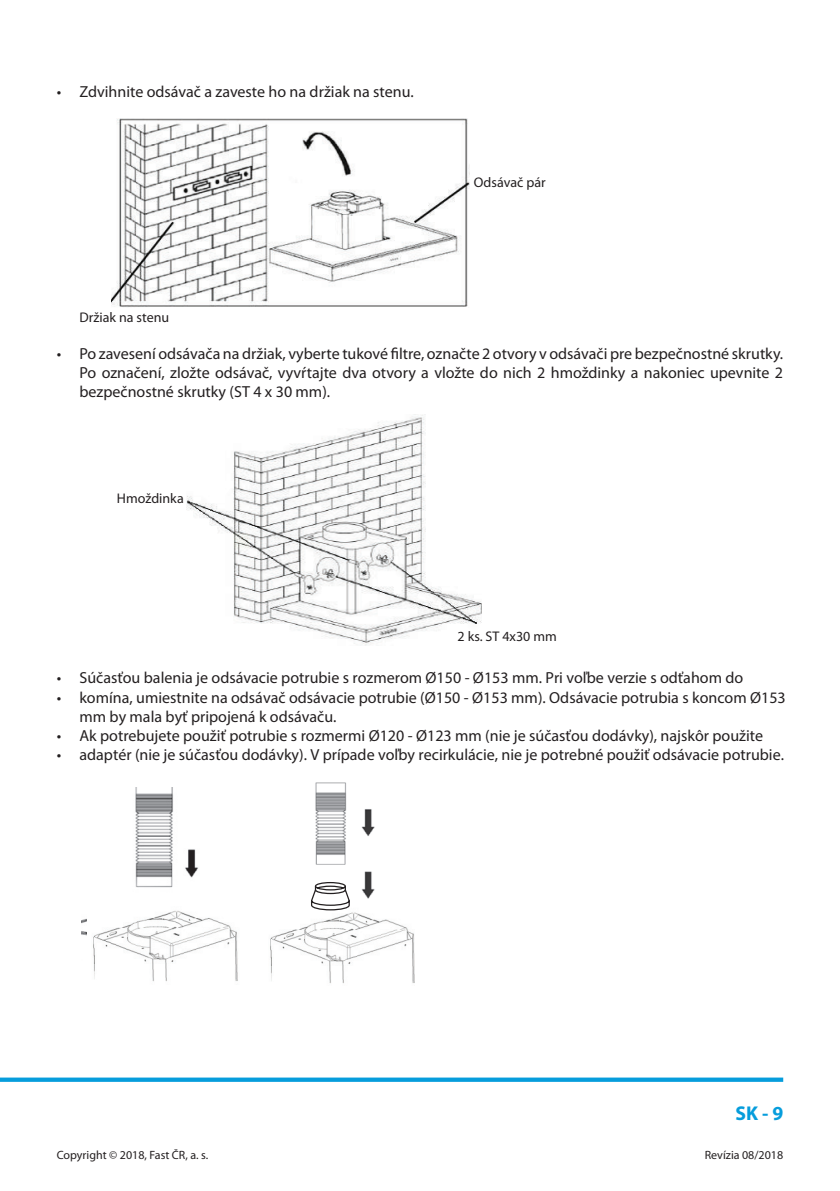
<style>
.page{position:relative;width:840px;height:1191px;background:#fff}
.page>*{position:absolute;margin:0;border:0;box-sizing:border-box;transform-origin:0 0}
.t1{font:700 20px "Myriad Pro";color:#069ddc}
.Odsadený_8{font:16px/19.2px "Myriad Pro";color:#231f20;text-align:justify}
.t2{font:14px "Myriad Pro";color:#231f20}
.t3{font:12px "Myriad Pro";color:#231f20}
</style>
<div class="page">
<svg style="left:1px;top:1077px;width:781px;height:4px;background:#29aae0"></svg>
<img style="left:112px;top:118px;width:357px;height:189px">
<img style="left:187px;top:415px;width:295px;height:230px">
<div style="left:441px;top:630px;width:63px;height:20px;background:#fff"></div>
<img style="left:82px;top:788px;width:116px;height:148px">
<img style="left:315px;top:782px;width:60px;height:117px">
<img style="left:88px;top:899px;width:150px;height:83px">
<img style="left:270px;top:912px;width:144px;height:72px">
<svg style="left:311px;top:881px;width:39px;height:30px"></svg>
<p class="Odsadený_8" style="left:57px;top:82px;width:358px">• Zdvihnite odsávač a zaveste ho na držiak na stenu.</p>
<p class="t2" style="left:79px;top:308px;width:91px">Držiak na stenu</p>
<p class="t2" style="left:473px;top:173px;width:73px">Odsávač pár</p>
<p class="Odsadený_8" style="left:79px;top:343px;width:705px;text-indent:-23px">• Po zavesení odsávača na držiak, vyberte tukové filtre, označte 2 otvory v odsávači pre bezpečnostné skrutky.<br>Po označení, zložte odsávač, vyvŕtajte dva otvory a vložte do nich 2 hmoždinky a nakoniec upevnite 2 bezpečnostné skrutky (ST 4 x 30 mm).</p>
<p class="t2" style="left:117px;top:489px;width:68px">Hmoždinka</p>
<p class="t2" style="left:457px;top:628px;width:101px">2 ks. ST 4x30 mm</p>
<p class="Odsadený_8" style="left:57px;top:668px;width:687px">• Súčasťou balenia je odsávacie potrubie s rozmerom Ø150 - Ø153 mm. Pri voľbe verzie s odťahom do</p>
<p class="Odsadený_8" style="left:79px;top:687px;width:707px;text-indent:-23px">• komína, umiestnite na odsávač odsávacie potrubie (Ø150 - Ø153 mm). Odsávacie potrubia s koncom Ø153 mm by mala byť pripojená k odsávaču.</p>
<p class="Odsadený_8" style="left:57px;top:726px;width:707px">• Ak potrebujete použiť potrubie s rozmermi Ø120 - Ø123 mm (nie je súčasťou dodávky), najskôr použite</p>
<p class="Odsadený_8" style="left:57px;top:745px;width:728px">• adaptér (nie je súčasťou dodávky). V prípade voľby recirkulácie, nie je potrebné použiť odsávacie potrubie.</p>
<p class="t1" style="left:735px;top:1099px;width:49px">SK - 9</p>
<p class="t3" style="left:57px;top:1147px;width:153px">Copyright © 2018, Fast ČR, a. s.</p>
<p class="t3" style="left:704px;top:1147px;width:80px">Revízia 08/2018</p>
</div>
